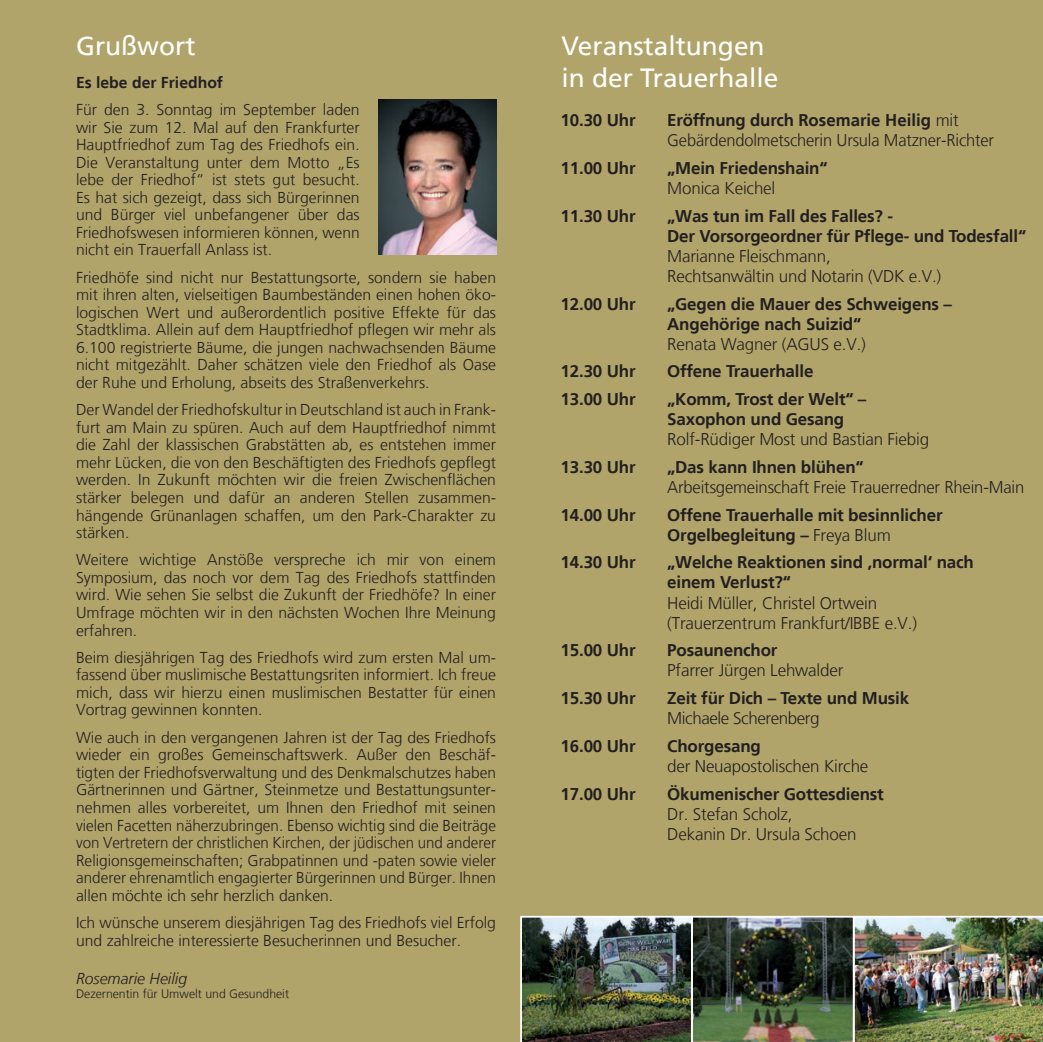
<style>
.page{position:relative;width:1043px;height:1042px;background:#fff}
.page>*{position:absolute;margin:0;border:0;box-sizing:border-box;transform-origin:0 0}
.t1{font:26.25px/31.5px "Frutiger LT";color:#fff}
.t2{font:700 16.97px/20.1px "Frutiger LT";letter-spacing:-.01em;color:#231f20}
.t3{font:300 16.97px/20.1px "Frutiger LT";letter-spacing:-.01em;color:#231f20}
.t4{font:300 15.75px/17.5px "Frutiger LT";color:#231f20;text-align:justify}
.t5{font:700 15.75px "Frutiger LT";color:#231f20}
.t6{font:italic 300 15.75px "Frutiger LT";color:#231f20}
.t7{font:300 12.25px "Frutiger LT";color:#231f20}
.s1{font-weight:300}
</style>
<div class="page">
<div style="left:0;top:0;width:1043px;height:1041px;background:#b1a46a"></div>
<img style="left:520px;top:915px;width:523px;height:126px">
<img style="left:378px;top:100px;width:118px;height:154px">
<h2 class="t1" style="left:76px;top:30px;width:121px">Grußwort</h2>
<h2 class="t1" style="left:561px;top:30px;width:218px">Veranstaltungen in der Trauerhalle</h2>
<p class="t2" style="left:561px;top:110px;width:77px">10.30 Uhr</p>
<p class="t2" style="left:667px;top:110px;width:293px">Eröffnung durch Rosemarie Heilig <span class="s1">mit</span></p>
<p class="t3" style="left:667px;top:130px;width:328px">Gebärdendolmetscherin Ursula Matzner-Richter</p>
<p class="t2" style="left:561px;top:158px;width:77px">11.00 Uhr</p>
<p class="t2" style="left:667px;top:158px;width:162px">„Mein Friedenshain“</p>
<p class="t3" style="left:667px;top:178px;width:110px">Monica Keichel</p>
<p class="t2" style="left:561px;top:206px;width:77px">11.30 Uhr</p>
<p class="t2" style="left:667px;top:206px;width:361px">„Was tun im Fall des Falles? -<br>Der Vorsorgeordner für Pflege- und Todesfall“</p>
<p class="t3" style="left:667px;top:246px;width:276px">Marianne Fleischmann,<br>Rechtsanwältin und Notarin (VDK e.V.)</p>
<p class="t2" style="left:561px;top:293px;width:77px">12.00 Uhr</p>
<p class="t2" style="left:667px;top:293px;width:286px">„Gegen die Mauer des Schweigens –<br>Angehörige nach Suizid“</p>
<p class="t3" style="left:667px;top:334px;width:200px">Renata Wagner (AGUS e.V.)</p>
<p class="t2" style="left:561px;top:361px;width:77px">12.30 Uhr</p>
<p class="t2" style="left:667px;top:361px;width:148px">Offene Trauerhalle</p>
<p class="t2" style="left:561px;top:389px;width:77px">13.00 Uhr</p>
<p class="t2" style="left:667px;top:389px;width:201px">„Komm, Trost der Welt“ –<br>Saxophon und Gesang</p>
<p class="t3" style="left:667px;top:429px;width:263px">Rolf-Rüdiger Most und Bastian Fiebig</p>
<p class="t2" style="left:561px;top:457px;width:77px">13.30 Uhr</p>
<p class="t2" style="left:667px;top:457px;width:198px">„Das kann Ihnen blühen“</p>
<p class="t3" style="left:667px;top:477px;width:359px">Arbeitsgemeinschaft Freie Trauerredner Rhein-Main</p>
<p class="t2" style="left:561px;top:504px;width:77px">14.00 Uhr</p>
<p class="t2" style="left:667px;top:504px;width:277px">Offene Trauerhalle mit besinnlicher<br>Orgelbegleitung – <span class="s1">Freya Blum</span></p>
<p class="t2" style="left:561px;top:552px;width:77px">14.30 Uhr</p>
<p class="t2" style="left:667px;top:552px;width:308px">„Welche Reaktionen sind ‚normal‘ nach einem Verlust?“</p>
<p class="t3" style="left:667px;top:592px;width:251px">Heidi Müller, Christel Ortwein (Trauerzentrum Frankfurt/IBBE e.V.)</p>
<p class="t2" style="left:561px;top:640px;width:77px">15.00 Uhr</p>
<p class="t2" style="left:667px;top:640px;width:112px">Posaunenchor</p>
<p class="t3" style="left:667px;top:660px;width:178px">Pfarrer Jürgen Lehwalder</p>
<p class="t2" style="left:561px;top:688px;width:77px">15.30 Uhr</p>
<p class="t2" style="left:667px;top:688px;width:244px">Zeit für Dich – Texte und Musik</p>
<p class="t3" style="left:667px;top:708px;width:154px">Michaele Scherenberg</p>
<p class="t2" style="left:561px;top:735px;width:77px">16.00 Uhr</p>
<p class="t2" style="left:667px;top:735px;width:95px">Chorgesang</p>
<p class="t3" style="left:667px;top:756px;width:203px">der Neuapostolischen Kirche</p>
<p class="t2" style="left:561px;top:783px;width:77px">17.00 Uhr</p>
<p class="t2" style="left:667px;top:783px;width:218px">Ökumenischer Gottesdienst</p>
<p class="t3" style="left:667px;top:803px;width:191px">Dr. Stefan Scholz,<br>Dekanin Dr. Ursula Schoen</p>
<p class="t5" style="left:76px;top:73px;width:149px">Es lebe der Friedhof</p>
<p class="t4" style="left:76px;top:101px;width:285px">Für den 3. Sonntag im September laden wir Sie zum 12. Mal auf den Frankfurter Hauptfriedhof zum Tag des Friedhofs ein.<br>Die Veranstaltung unter dem Motto „Es lebe der Friedhof“ ist stets gut besucht.<br>Es hat sich gezeigt, dass sich Bürgerinnen und Bürger viel unbefangener über das Friedhofswesen informieren können, wenn nicht ein Trauerfall Anlass ist.</p>
<p class="t4" style="left:76px;top:269px;width:422px">Friedhöfe sind nicht nur Bestattungsorte, sondern sie haben mit ihren alten, vielseitigen Baumbeständen einen hohen öko - logischen Wert und außerordentlich positive Effekte für das Stadtklima. Allein auf dem Hauptfriedhof pflegen wir mehr als 6.100 registrierte Bäume, die jungen nachwachsenden Bäume nicht mitgezählt. Daher schätzen viele den Friedhof als Oase der Ruhe und Erholung, abseits des Straßenverkehrs.</p>
<p class="t4" style="left:76px;top:401px;width:422px">Der Wandel der Friedhofskultur in Deutschland ist auch in Frank - furt am Main zu spüren. Auch auf dem Hauptfriedhof nimmt die Zahl der klassischen Grabstätten ab, es entstehen immer mehr Lücken, die von den Beschäftigten des Friedhofs gepflegt werden. In Zukunft möchten wir die freien Zwischenflächen stärker belegen und dafür an anderen Stellen zusammen&shy;hängende Grünanlagen schaffen, um den Park-Charakter zu stärken.</p>
<p class="t4" style="left:76px;top:551px;width:422px">Weitere wichtige Anstöße verspreche ich mir von einem Symposium, das noch vor dem Tag des Friedhofs stattfinden wird. Wie sehen Sie selbst die Zukunft der Friedhöfe? In einer Umfrage möchten wir in den nächsten Wochen Ihre Meinung erfahren.</p>
<p class="t4" style="left:76px;top:648px;width:422px">Beim diesjährigen Tag des Friedhofs wird zum ersten Mal um - fassend über muslimische Bestattungsriten informiert. Ich freue mich, dass wir hierzu einen muslimischen Bestatter für einen Vortrag gewinnen konnten.</p>
<p class="t4" style="left:76px;top:728px;width:422px">Wie auch in den vergangenen Jahren ist der Tag des Friedhofs wieder ein großes Gemeinschaftswerk. Außer den Beschäf - tigten der Friedhofsverwaltung und des Denkmalschutzes haben Gärtnerinnen und Gärtner, Steinmetze und Bestattungsunter - nehmen alles vorbereitet, um Ihnen den Friedhof mit seinen vielen Facetten näherzubringen. Ebenso wichtig sind die Beiträge von Vertretern der christlichen Kirchen, der jüdischen und anderer Religionsgemeinschaften; Grabpatinnen und -paten sowie vieler anderer ehrenamtlich engagierter Bürgerinnen und Bürger. Ihnen allen möchte ich sehr herzlich danken.</p>
<p class="t4" style="left:76px;top:913px;width:422px">Ich wünsche unserem diesjährigen Tag des Friedhofs viel Erfolg und zahlreiche interessierte Besucherinnen und Besucher.</p>
<p class="t6" style="left:76px;top:969px;width:113px">Rosemarie Heilig</p>
<p class="t7" style="left:76px;top:986px;width:215px">Dezernentin für Umwelt und Gesundheit</p>
</div>
